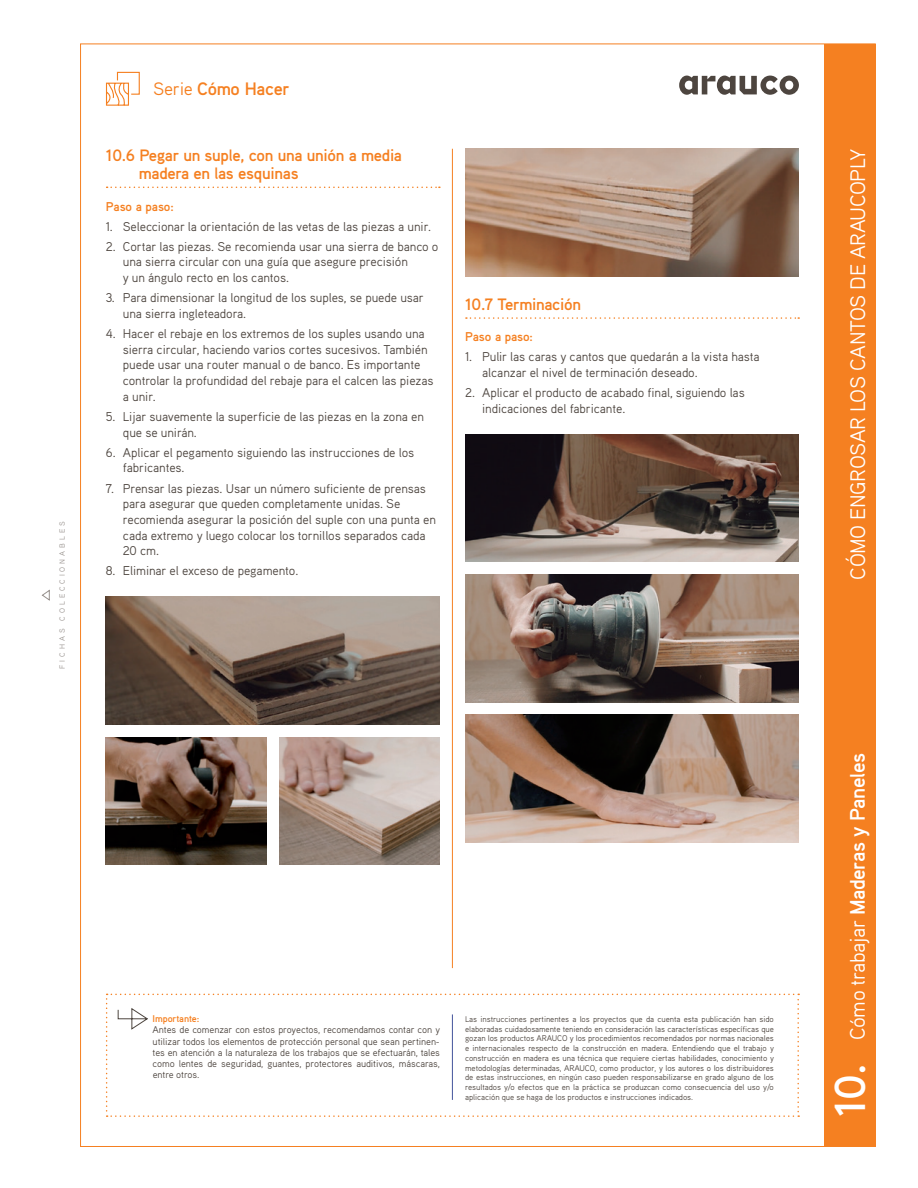
<style>
.page{position:relative;width:918px;height:1188px;background:#fff}
.page>*{position:absolute;margin:0;border:0;box-sizing:border-box;transform-origin:0 0}
.t1{font:21px "Aaux Pro OT";letter-spacing:-.02em;color:#fff}
.t2{font:700 21px "Aaux Pro OT";letter-spacing:-.02em;color:#fff}
.t3{font:700 18px "Aaux Pro OT";letter-spacing:-.02em;color:#f58021}
.t4{font:700 16.5px/18px "Aaux Pro OT";letter-spacing:-.02em;color:#f58021}
.t5{font:12.75px/15.8px "Aaux Pro OT";letter-spacing:-.01em;color:#4d453f}
.t6{font:700 12.75px "Aaux Pro OT";letter-spacing:-.01em;color:#f58021}
.t7{font:9.75px/11.2px "Aaux Pro OT";letter-spacing:-.01em;color:#4d453f;text-align:justify}
.t8{font:700 9.75px "Aaux Pro OT";letter-spacing:-.01em;color:#f58021}
.t9{font:8.25px/9.8px "Aaux Pro OT";letter-spacing:-.01em;color:#4d453f;text-align:justify}
.t10{font:7.5px "Aaux Pro OT";letter-spacing:.4em;color:#98928e}
.s1{font-weight:400}
.s2{font-size:43.5px}
</style>
<div class="page">
<div style="left:824px;top:44px;width:51px;height:1103px;background:#f58021"></div>
<svg style="left:679px;top:76px;width:120px;height:19px"></svg>
<svg style="left:41px;top:589px;width:9px;height:12px"></svg>
<svg style="left:105px;top:71px;width:35px;height:35px"></svg>
<img style="left:465px;top:149px;width:334px;height:127px">
<img style="left:465px;top:434px;width:334px;height:128px">
<img style="left:465px;top:575px;width:334px;height:127px">
<img style="left:106px;top:597px;width:334px;height:127px">
<img style="left:279px;top:737px;width:161px;height:128px">
<img style="left:106px;top:737px;width:160px;height:128px">
<svg style="left:106px;top:994px;width:693px;height:123px"></svg>
<hr style="left:452px;top:1014px;width:1px;height:86px;background:#44549b">
<svg style="left:466px;top:317px;width:333px;height:2px"></svg>
<svg style="left:107px;top:187px;width:333px;height:1px"></svg>
<hr style="left:452px;top:149px;width:1px;height:819px;background:#f58021">
<img style="left:465px;top:715px;width:334px;height:127px">
<p class="t10" style="left:58px;top:669px;width:149px;rotate:-90deg">FICHAS COLECCIONABLES</p>
<h2 class="t3" style="left:153px;top:77px;width:138px"><span class="s1">Serie</span> Cómo Hacer</h2>
<p class="t4" style="left:139px;top:146px;width:265px;text-indent:-33px">10.6 Pegar un suple, con una unión a media madera en las esquinas</p>
<p class="t6" style="left:106px;top:198px;width:69px">Paso a paso:</p>
<p class="t5" style="left:106px;top:218px;width:327px">1. Seleccionar la orientación de las vetas de las piezas a unir.</p>
<p class="t5" style="left:123px;top:238px;width:317px;text-indent:-17px">2. Cortar las piezas. Se recomienda usar una sierra de banco o una sierra circular con una guía que asegure precisión<br>y un ángulo recto en los cantos.</p>
<p class="t5" style="left:123px;top:290px;width:303px;text-indent:-17px">3. Para dimensionar la longitud de los suples, se puede usar una sierra ingleteadora.</p>
<p class="t5" style="left:123px;top:325px;width:312px;text-indent:-17px">4. Hacer el rebaje en los extremos de los suples usando una sierra circular, haciendo varios cortes sucesivos. También puede usar una router manual o de banco. Es importante controlar la profundidad del rebaje para el calcen las piezas a unir.</p>
<p class="t5" style="left:123px;top:408px;width:303px;text-indent:-17px">5. Lijar suavemente la superficie de las piezas en la zona en que se unirán.</p>
<p class="t5" style="left:123px;top:444px;width:293px;text-indent:-17px">6. Aplicar el pegamento siguiendo las instrucciones de los fabricantes.</p>
<p class="t5" style="left:123px;top:480px;width:315px;text-indent:-17px">7. Prensar las piezas. Usar un número suficiente de prensas para asegurar que queden completamente unidas. Se recomienda asegurar la posición del suple con una punta en cada extremo y luego colocar los tornillos separados cada 20 cm.</p>
<p class="t5" style="left:106px;top:563px;width:194px">8. Eliminar el exceso de pegamento.</p>
<p class="t4" style="left:465px;top:294px;width:117px">10.7 Terminación</p>
<p class="t6" style="left:465px;top:329px;width:69px">Paso a paso:</p>
<p class="t5" style="left:482px;top:349px;width:279px;text-indent:-17px">1. Pulir las caras y cantos que quedarán a la vista hasta alcanzar el nivel de terminación deseado.</p>
<p class="t5" style="left:482px;top:385px;width:264px;text-indent:-17px">2. Aplicar el producto de acabado final, siguiendo las indicaciones del fabricante.</p>
<p class="t8" style="left:153px;top:1012px;width:48px">Importante:</p>
<p class="t7" style="left:153px;top:1024px;width:289px">Antes de comenzar con estos proyectos, recomendamos contar con y utilizar todos los elementos de protección personal que sean pertinen&shy;tes en atención a la naturaleza de los trabajos que se efectuarán, tales como lentes de seguridad, guantes, protectores auditivos, máscaras, entre otros.</p>
<p class="t9" style="left:465px;top:1014px;width:310px">Las instrucciones pertinentes a los proyectos que da cuenta esta publicación han sido elaboradas cuidadosamente teniendo en consideración las características específicas que gozan los productos ARAUCO y los procedimientos recomendados por normas nacionales e internacionales respecto de la construcción en madera. Entendiendo que el trabajo y construcción en madera es una técnica que requiere ciertas habilidades, conocimiento y metodologías determinadas, ARAUCO, como productor, y los autores o los distribuidores de estas instrucciones, en ningún caso pueden responsabilizarse en grado alguno de los resultados y/o efectos que en la práctica se produzcan como consecuencia del uso y/o aplicación que se haga de los productos e instrucciones indicados.</p>
<h1 class="t1" style="left:844px;top:580px;width:433px;rotate:-90deg">CÓMO ENGROSAR LOS CANTOS DE ARAUCOPLY</h1>
<h1 class="t2" style="left:844px;top:1117px;width:365px;rotate:-90deg"><span class="s2">10.</span> <span class="s1">Cómo trabajar</span> Maderas y Paneles</h1>
</div>
